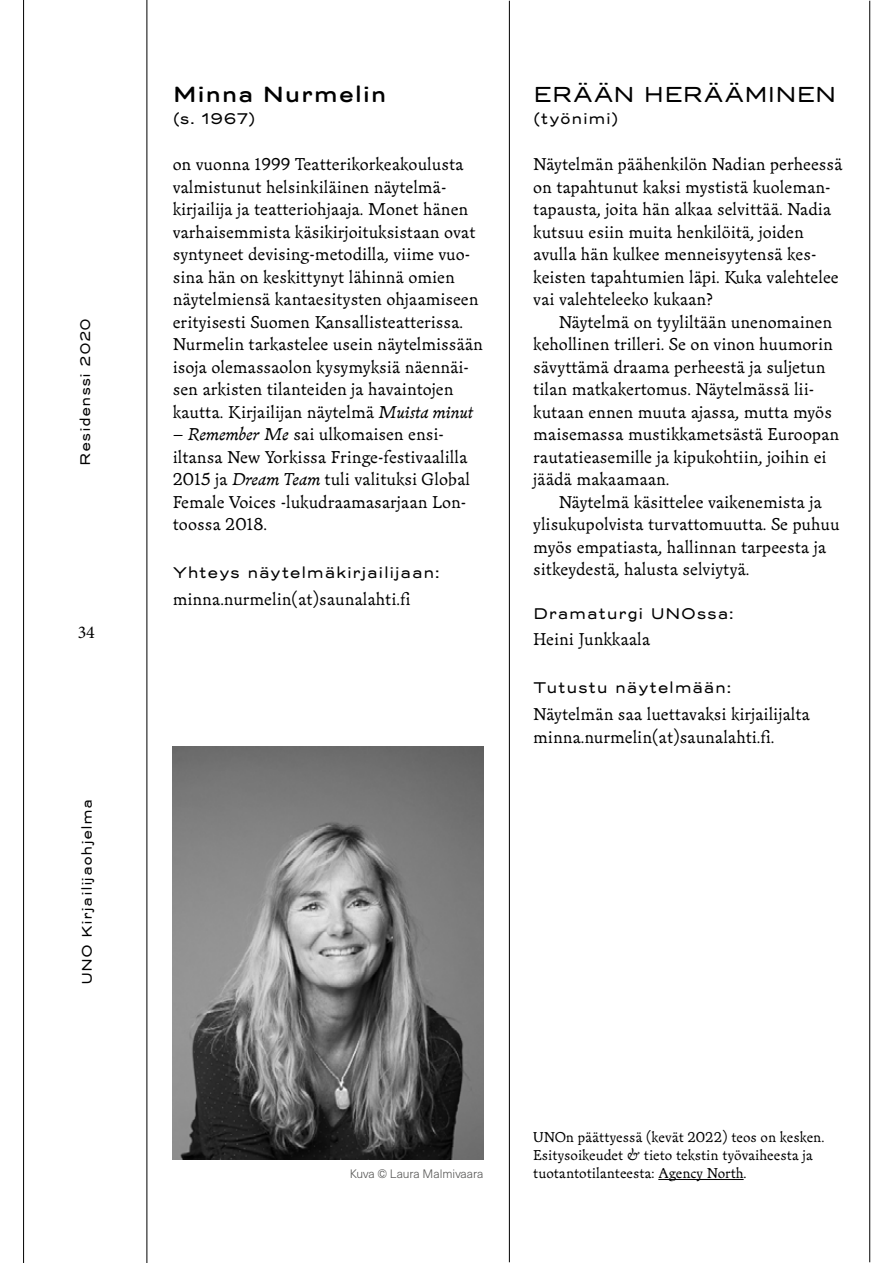
<style>
.page{position:relative;width:893px;height:1263px;background:#fff}
.page>*{position:absolute;margin:0;border:0;box-sizing:border-box;transform-origin:0 0}
.t1{font:21px "Trio Grotesk";letter-spacing:-.02em;color:#000}
.t2{font:500 21px "Trio Grotesk";color:#000}
.t3{font:18px/22.5px "Bookish";color:#000}
.t4{font:18px "Minion Pro";color:#000}
.t5{font:15px/18px "Bookish";color:#000}
.t6{font:15px "Trio Grotesk";color:#000}
.t7{font:13.5px "Trio Grotesk";color:#000}
.t8{font:300 12px "Neue Haas Unica W1 G";color:#575756}
.s1{font-style:italic}
</style>
<div class="page">
<hr style="left:23px;top:0;width:1px;height:1263px;background:#000">
<hr style="left:147px;top:0;width:1px;height:1263px;background:#000">
<hr style="left:509px;top:1px;width:1px;height:1261px;background:#000">
<hr style="left:869px;top:1px;width:1px;height:1261px;background:#000">
<img style="left:172px;top:746px;width:311px;height:413px">
<hr style="left:658px;top:1179px;width:86px;height:1px;background:#000">
<p class="t7" style="left:76px;top:466px;width:149px;rotate:-90deg">Residenssi 2020</p>
<p class="t4" style="left:78px;top:620px;width:19px">34</p>
<p class="t7" style="left:78px;top:985px;width:188px;rotate:-90deg">UNO Kirjailijaohjelma</p>
<p class="t2" style="left:173px;top:80px;width:216px">Minna Nurmelin</p>
<p class="t6" style="left:173px;top:109px;width:84px">(s. 1967)</p>
<p class="t3" style="left:173px;top:153px;width:312px">on vuonna 1999 Teatterikorkeakoulusta valmistunut helsinkiläinen näytelmä&shy;kirjailija ja teatteriohjaaja. Monet hänen varhaisemmista käsikirjoituksistaan ovat syntyneet devising-metodilla, viime vuo&shy;sina hän on keskittynyt lähinnä omien näytelmiensä kantaesitysten ohjaamiseen erityisesti Suomen Kansallisteatterissa.<br>Nurmelin tarkastelee usein näytelmissään isoja olemassaolon kysymyksiä näennäi&shy;sen arkisten tilanteiden ja havaintojen kautta. Kirjailijan näytelmä <span class="s1">Muista minut</span></p>
<p class="t3" style="left:173px;top:423px;width:299px"><span class="s1">– Remember Me</span> sai ulkomaisen ensi&shy;iltansa New Yorkissa Fringe-festivaalilla 2015 ja <span class="s1">Dream Team</span> tuli valituksi Global Female Voices -lukudraamasarjaan Lon&shy;toossa 2018.</p>
<p class="t6" style="left:173px;top:563px;width:269px">Yhteys näytelmäkirjailijaan:</p>
<p class="t3" style="left:173px;top:587px;width:239px">minna.nurmelin(at)saunalahti.fi</p>
<p class="t1" style="left:533px;top:80px;width:305px">ERÄÄN HERÄÄMINEN</p>
<p class="t6" style="left:533px;top:109px;width:87px">(työnimi)</p>
<p class="t3" style="left:533px;top:153px;width:311px">Näytelmän päähenkilön Nadian perheessä on tapahtunut kaksi mystistä kuoleman&shy;tapausta, joita hän alkaa selvittää. Nadia kutsuu esiin muita henkilöitä, joiden avulla hän kulkee menneisyytensä kes&shy;keisten tapahtumien läpi. Kuka valehtelee vai valehteleeko kukaan?</p>
<p class="t3" style="left:533px;top:310px;width:308px;text-indent:26px">Näytelmä on tyyliltään unenomainen kehollinen trilleri. Se on vinon huumorin sävyttämä draama perheestä ja suljetun tilan matkakertomus. Näytelmässä lii&shy;kutaan ennen muuta ajassa, mutta myös maisemassa mustikkametsästä Euroopan rautatieasemille ja kipukohtiin, joihin ei jäädä makaamaan.</p>
<p class="t3" style="left:533px;top:490px;width:308px;text-indent:26px">Näytelmä käsittelee vaikenemista ja ylisukupolvista turvattomuutta. Se puhuu myös empatiasta, hallinnan tarpeesta ja sitkeydestä, halusta selviytyä.</p>
<p class="t6" style="left:533px;top:603px;width:202px">Dramaturgi UNOssa:</p>
<p class="t3" style="left:533px;top:628px;width:118px">Heini Junkkaala</p>
<p class="t6" style="left:533px;top:678px;width:200px">Tutustu näytelmään:</p>
<p class="t3" style="left:533px;top:703px;width:278px">Näytelmän saa luettavaksi kirjailijalta minna.nurmelin(at)saunalahti.fi.</p>
<p class="t8" style="left:350px;top:1165px;width:135px">Kuva © Laura Malmivaara</p>
<p class="t5" style="left:533px;top:1128px;width:293px">UNOn päättyessä (kevät 2022) teos on kesken.<br>Esitysoikeudet &amp; tieto tekstin työvaiheesta ja tuotantotilanteesta: Agency North.</p>
</div>
